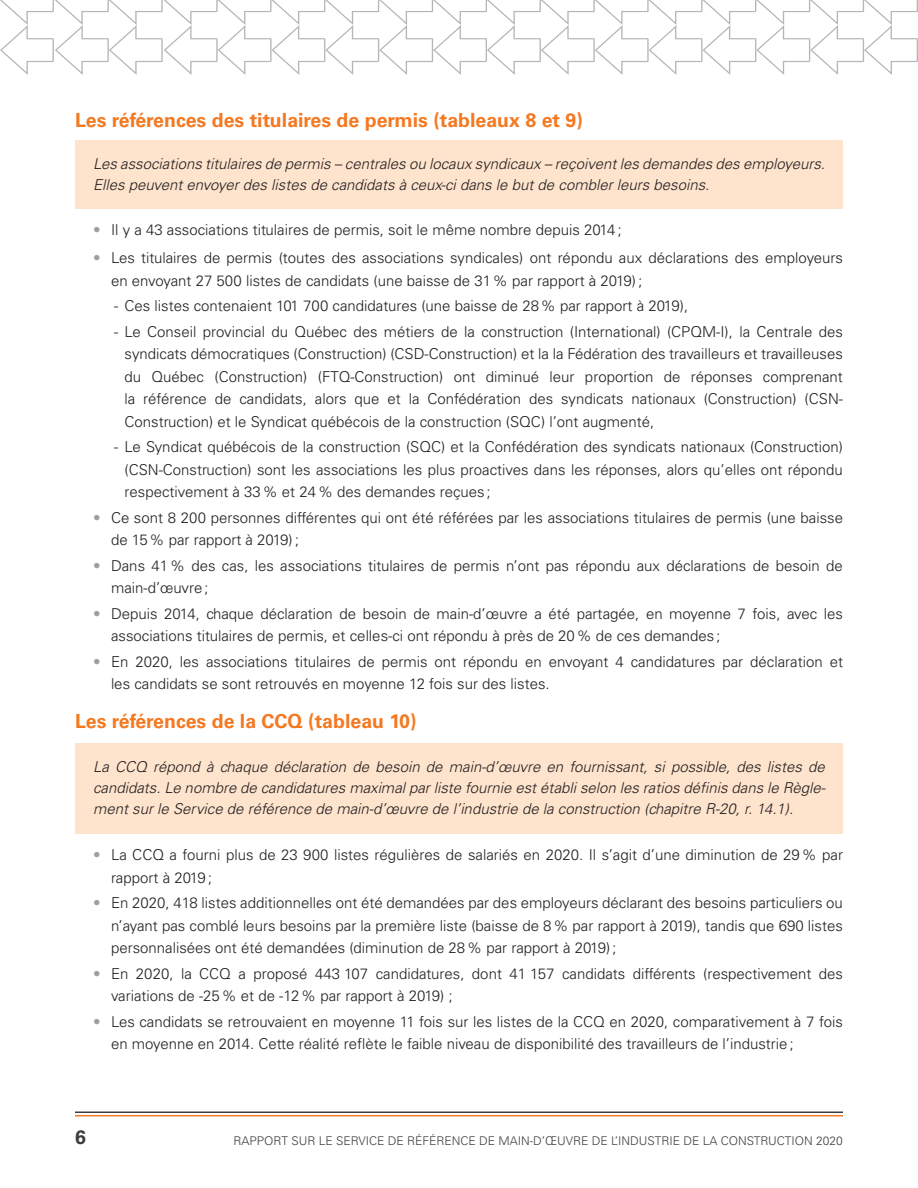
<style>
.page{position:relative;width:918px;height:1188px;background:#fff}
.page>*{position:absolute;margin:0;border:0;box-sizing:border-box;transform-origin:0 0}
.t1{font:700 19.5px "Univers LT Std";color:#f47921}
.t2{font:700 19.5px "Univers LT Std";color:#3e3e3f}
.t3{font:300 15px/22.5px "Univers LT Std";color:#231f20}
.t4{font:italic 300 15px/21px "Univers LT Std";color:#231f20}
.t5{font:300 12px "Univers LT Std";color:#3e3e3f}
.s1{color:#9d9fa2}
</style>
<div class="page">
<hr style="left:75px;top:1115px;width:768px;height:1px;background:#f47921">
<svg style="left:0;top:0;width:918px;height:75px"></svg>
<hr style="left:75px;top:1112px;width:768px;height:1px;background:#3e3e3f">
<div style="left:75px;top:140px;width:768px;height:69px;background:#fee3cd"></div>
<div style="left:75px;top:743px;width:768px;height:90px;background:#fee3cd"></div>
<h1 class="t1" style="left:75px;top:108px;width:509px">Les références des titulaires de permis (tableaux 8 et 9)</h1>
<p class="t4" style="left:93px;top:153px;width:734px">Les associations titulaires de permis – centrales ou locaux syndicaux – reçoivent les demandes des employeurs.<br>Elles peuvent envoyer des listes de candidats à ceux-ci dans le but de combler leurs besoins.</p>
<p class="t3" style="left:93px;top:218px;width:530px"><span class="s1">•</span> Il y a 43 associations titulaires de permis, soit le même nombre depuis 2014;</p>
<p class="t3" style="left:111px;top:247px;width:734px;text-indent:-18px"><span class="s1">•</span> Les titulaires de permis (toutes des associations syndicales) ont répondu aux déclarations des employeurs en envoyant 27 500 listes de candidats (une baisse de 31% par rapport à 2019);</p>
<p class="t3" style="left:114px;top:295px;width:576px">- Ces listes contenaient 101 700 candidatures (une baisse de 28% par rapport à 2019),</p>
<p class="t3" style="left:125px;top:320px;width:720px;text-align:justify;text-indent:-11px">- Le Conseil provincial du Québec des métiers de la construction (International) (CPQM-I), la Centrale des syndicats démocratiques (Construction) (CSD-Construction) et la la Fédération des travailleurs et travailleuses du Québec (Construction) (FTQ-Construction) ont diminué leur proportion de réponses comprenant la référence de candidats, alors que et la Confédération des syndicats nationaux (Construction) (CSN-Construction) et le Syndicat québécois de la construction (SQC) l’ont augmenté,</p>
<p class="t3" style="left:125px;top:436px;width:720px;text-align:justify;text-indent:-10px">- Le Syndicat québécois de la construction (SQC) et la Confédération des syndicats nationaux (Construction) (CSN-Construction) sont les associations les plus proactives dans les réponses, alors qu’elles ont répondu respectivement à 33% et 24% des demandes reçues;</p>
<p class="t3" style="left:111px;top:506px;width:734px;text-indent:-18px"><span class="s1">•</span> Ce sont 8 200 personnes différentes qui ont été référées par les associations titulaires de permis (une baisse de 15% par rapport à 2019);</p>
<p class="t3" style="left:111px;top:554px;width:733px;text-indent:-18px"><span class="s1">•</span> Dans 41% des cas, les associations titulaires de permis n’ont pas répondu aux déclarations de besoin de main-d’œuvre;</p>
<p class="t3" style="left:111px;top:602px;width:733px;text-indent:-18px"><span class="s1">•</span> Depuis 2014, chaque déclaration de besoin de main-d’œuvre a été partagée, en moyenne 7 fois, avec les associations titulaires de permis, et celles-ci ont répondu à près de 20% de ces demandes ;</p>
<p class="t3" style="left:111px;top:650px;width:734px;text-indent:-18px"><span class="s1">•</span> En 2020, les associations titulaires de permis ont répondu en envoyant 4 candidatures par déclaration et les candidats se sont retrouvés en moyenne 12 fois sur des listes.</p>
<h1 class="t1" style="left:75px;top:710px;width:343px">Les références de la CCQ (tableau 10)</h1>
<p class="t4" style="left:93px;top:756px;width:734px;text-align:justify">La CCQ répond à chaque déclaration de besoin de main-d’œuvre en fournissant, si possible, des listes de candidats. Le nombre de candidatures maximal par liste fournie est établi selon les ratios définis dans le Règle&shy;ment sur le Service de référence de main-d’œuvre de l’industrie de la construction (chapitre R-20, r. 14.1).</p>
<p class="t3" style="left:111px;top:844px;width:733px;text-indent:-18px"><span class="s1">•</span> La CCQ a fourni plus de 23 900 listes régulières de salariés en 2020. Il s’agit d’une diminution de 29% par rapport à 2019;</p>
<p class="t3" style="left:111px;top:892px;width:733px;text-align:justify;text-indent:-18px"><span class="s1">•</span> En 2020, 418 listes additionnelles ont été demandées par des employeurs déclarant des besoins particuliers ou n’ayant pas comblé leurs besoins par la première liste (baisse de 8% par rapport à 2019), tandis que 690 listes personnalisées ont été demandées (diminution de 28% par rapport à 2019);</p>
<p class="t3" style="left:111px;top:962px;width:734px;text-indent:-18px"><span class="s1">•</span> En 2020, la CCQ a proposé 443 107 candidatures, dont 41 157 candidats différents (respectivement des variations de -25% et de -12% par rapport à 2019) ;</p>
<p class="t3" style="left:111px;top:1010px;width:733px;text-indent:-18px"><span class="s1">•</span> Les candidats se retrouvaient en moyenne 11 fois sur les listes de la CCQ en 2020, comparativement à 7 fois en moyenne en 2014. Cette réalité reflète le faible niveau de disponibilité des travailleurs de l’industrie;</p>
<h1 class="t2" style="left:75px;top:1126px;width:12px">6</h1>
<p class="t5" style="left:234px;top:1133px;width:611px">RAPPORT SUR LE SERVICE DE RÉFÉRENCE DE MAIN-D’ŒUVRE DE L’INDUSTRIE DE LA CONSTRUCTION 2020</p>
</div>
